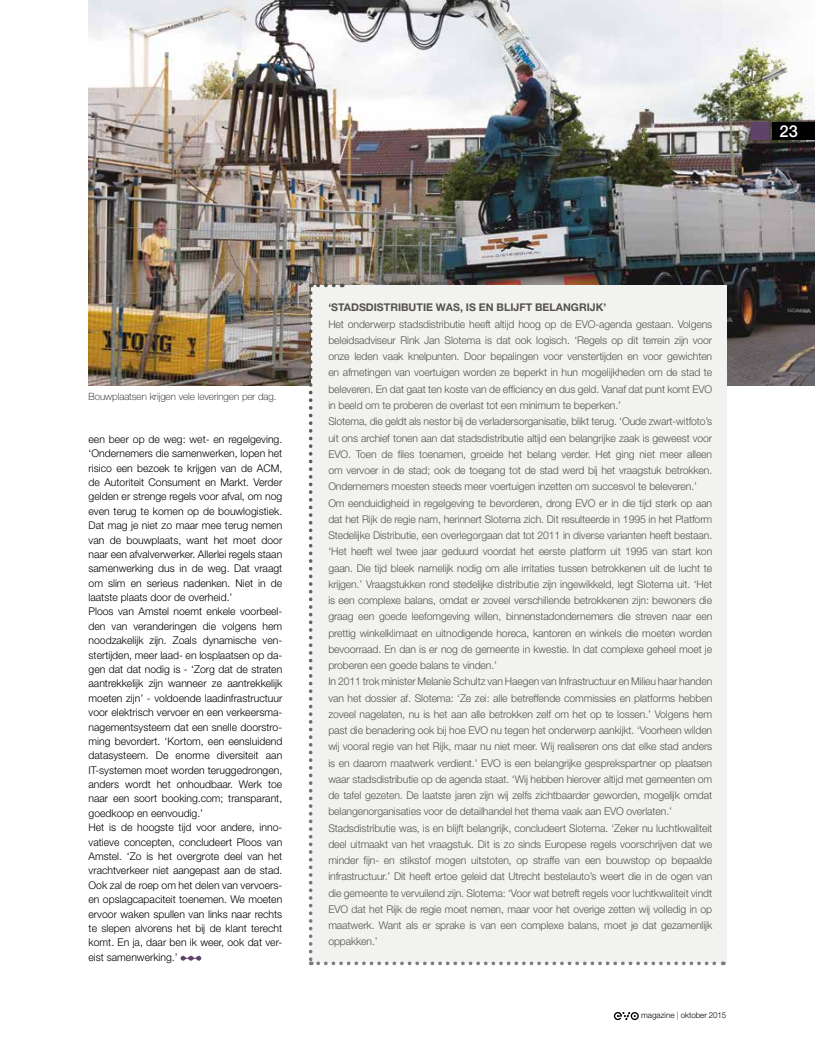
<style>
.page{position:relative;width:815px;height:1046px;background:#fff}
.page>*{position:absolute;margin:0;border:0;box-sizing:border-box;transform-origin:0 0}
.t1{font:500 16.5px "Helvetica Neue LT";color:#fff}
.t2{font:300 10.62px/16.2px "Helvetica Neue LT";letter-spacing:-.01em;color:#55524e}
.t3{font:300 10.62px/14.4px "Helvetica Neue LT";color:#000}
.t4{font:700 10.62px "Helvetica Neue LT";color:#55524e}
.t5{font:100 10px "Helvetica Neue LT";color:#000}
.t6{font:300 8.12px "Helvetica Neue LT";letter-spacing:-.01em;color:#000}
.s1{font-weight:100}
</style>
<div class="page">
<img style="left:89px;top:0;width:726px;height:385px">
<svg style="left:181px;top:955px;width:20px;height:5px"></svg>
<svg style="left:311px;top:283px;width:23px;height:4px"></svg>
<div style="left:309px;top:293px;width:415px;height:672px;background:#f2f2f1"></div>
<div style="left:772px;top:122px;width:43px;height:18px;background:#000"></div>
<svg style="left:614px;top:1012px;width:25px;height:8px"></svg>
<div style="left:751px;top:122px;width:17px;height:18px;background:#5f4368"></div>
<h1 class="t1" style="left:780px;top:122px;width:20px">23</h1>
<p class="t5" style="left:89px;top:390px;width:190px">Bouwplaatsen krijgen vele leveringen per dag.</p>
<p class="t3" style="left:89px;top:431px;width:195px">een beer op de weg: wet- en regelgeving. ‘Ondernemers die samenwerken, lopen het risico een bezoek te krijgen van de ACM, de Autoriteit Consument en Markt. Verder gelden er strenge regels voor afval, om nog even terug te komen op de bouwlogistiek.<br>Dat mag je niet zo maar mee terug nemen van de bouwplaats, want het moet door naar een afvalverwerker. Allerlei regels staan samenwerking dus in de weg. Dat vraagt om slim en serieus nadenken. Niet in de laatste plaats door de overheid.’<br>Ploos van Amstel noemt enkele voorbeel&shy;den van veranderingen die volgens hem noodzakelijk zijn. Zoals dynamische ven&shy;stertijden, meer laad- en losplaatsen op da&shy;gen dat dat nodig is - ‘Zorg dat de straten aantrekkelijk zijn wanneer ze aantrekkelijk moeten zijn’ - voldoende laadinfrastructuur voor elektrisch vervoer en een verkeersma&shy;nagementsysteem dat een snelle doorstro&shy;ming bevordert. ‘Kortom, een eensluidend datasysteem. De enorme diversiteit aan IT-systemen moet worden teruggedrongen, anders wordt het onhoudbaar. Werk toe naar een soort booking.com; transparant, goedkoop en eenvoudig.’<br>Het is de hoogste tijd voor andere, inno&shy;vatieve concepten, concludeert Ploos van Amstel. ‘Zo is het overgrote deel van het vrachtverkeer niet aangepast aan de stad.<br>Ook zal de roep om het delen van vervoers&shy;en opslagcapaciteit toenemen. We moeten ervoor waken spullen van links naar rechts te slepen alvorens het bij de klant terecht komt. En ja, daar ben ik weer, ook dat ver&shy;eist samenwerking.’</p>
<p class="t4" style="left:328px;top:301px;width:280px">‘STADSDISTRIBUTIE WAS, IS EN BLIJFT BELANGRIJK’</p>
<p class="t2" style="left:328px;top:315px;width:385px">Het onderwerp stadsdistributie heeft altijd hoog op de EVO-agenda gestaan. Volgens beleidsadviseur Rink Jan Slotema is dat ook logisch. ‘Regels op dit terrein zijn voor onze leden vaak knelpunten. Door bepalingen voor venstertijden en voor gewichten en afmetingen van voertuigen worden ze beperkt in hun mogelijkheden om de stad te beleveren. En dat gaat ten koste van de efficiency en dus geld. Vanaf dat punt komt EVO in beeld om te proberen de overlast tot een minimum te beperken.’<br>Slotema, die geldt als nestor bij de verladersorganisatie, blikt terug. ‘Oude zwart-witfoto’s uit ons archief tonen aan dat stadsdistributie altijd een belangrijke zaak is geweest voor EVO. Toen de files toenamen, groeide het belang verder. Het ging niet meer alleen om vervoer in de stad; ook de toegang tot de stad werd bij het vraagstuk betrokken.<br>Ondernemers moesten steeds meer voertuigen inzetten om succesvol te beleveren.’ Om eenduidigheid in regelgeving te bevorderen, drong EVO er in die tijd sterk op aan dat het Rijk de regie nam, herinnert Slotema zich. Dit resulteerde in 1995 in het Platform Stedelijke Distributie, een overlegorgaan dat tot 2011 in diverse varianten heeft bestaan. ‘Het heeft wel twee jaar geduurd voordat het eerste platform uit 1995 van start kon gaan. Die tijd bleek namelijk nodig om alle irritaties tussen betrokkenen uit de lucht te krijgen.’ Vraagstukken rond stedelijke distributie zijn ingewikkeld, legt Slotema uit. ‘Het is een complexe balans, omdat er zoveel verschillende betrokkenen zijn: bewoners die graag een goede leefomgeving willen, binnenstadondernemers die streven naar een prettig winkelklimaat en uitnodigende horeca, kantoren en winkels die moeten worden bevoorraad. En dan is er nog de gemeente in kwestie. In dat complexe geheel moet je proberen een goede balans te vinden.’<br>In 2011 trok minister Melanie Schultz van Haegen van Infrastructuur en Milieu haar handen van het dossier af. Slotema: ‘Ze zei: alle betreffende commissies en platforms hebben zoveel nagelaten, nu is het aan alle betrokken zelf om het op te lossen.’ Volgens hem past die benadering ook bij hoe EVO nu tegen het onderwerp aankijkt. ‘Voorheen wilden wij vooral regie van het Rijk, maar nu niet meer. Wij realiseren ons dat elke stad anders is en daarom maatwerk verdient.’ EVO is een belangrijke gesprekspartner op plaatsen waar stadsdistributie op de agenda staat. ‘Wij hebben hierover altijd met gemeenten om de tafel gezeten. De laatste jaren zijn wij zelfs zichtbaarder geworden, mogelijk omdat belangenorganisaties voor de detailhandel het thema vaak aan EVO overlaten.’ Stadsdistributie was, is en blijft belangrijk, concludeert Slotema. ‘Zeker nu luchtkwaliteit deel uitmaakt van het vraagstuk. Dit is zo sinds Europese regels voorschrijven dat we minder fijn- en stikstof mogen uitstoten, op straffe van een bouwstop op bepaalde infrastructuur.’ Dit heeft ertoe geleid dat Utrecht bestelauto’s weert die in de ogen van die gemeente te vervuilend zijn. Slotema: ‘Voor wat betreft regels voor luchtkwaliteit vindt EVO dat het Rijk de regie moet nemen, maar voor het overige zetten wij volledig in op maatwerk. Want als er sprake is van een complexe balans, moet je dat gezamenlijk oppakken.’</p>
<p class="t6" style="left:641px;top:1010px;width:87px">magazine <span class="s1">|</span> oktober 2015</p>
</div>
